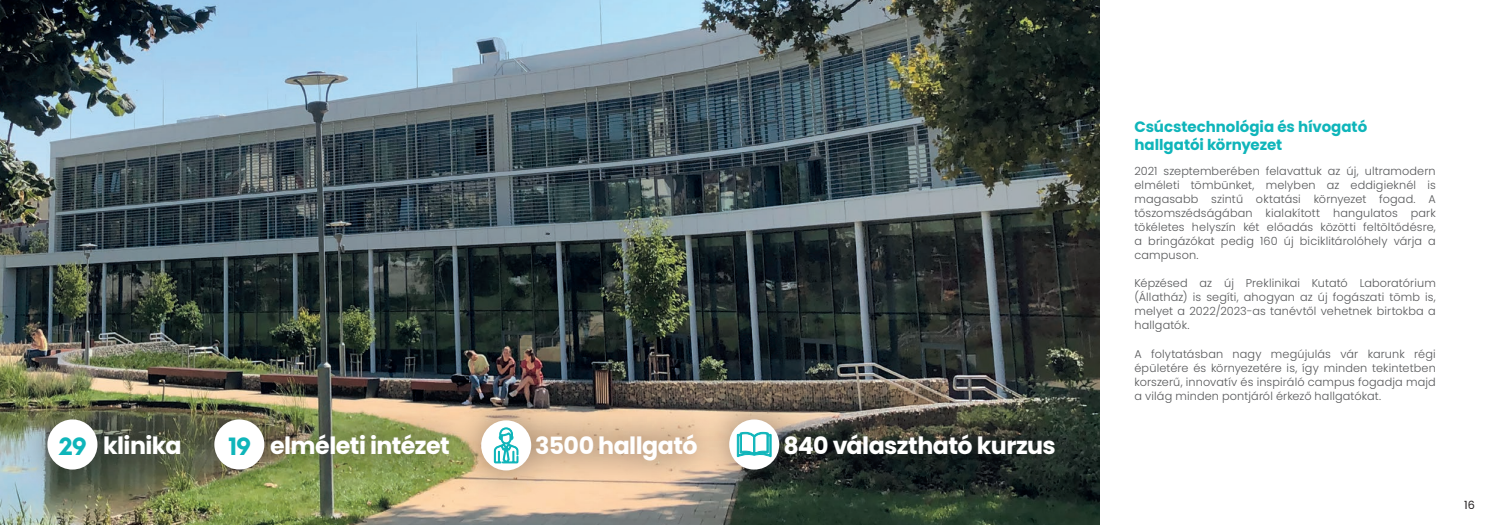
<style>
.page{position:relative;width:1489px;height:525px;background:#fff}
.page>*{position:absolute;margin:0;border:0;box-sizing:border-box;transform-origin:0 0}
.t1{font:700 23.75px "Poppins";letter-spacing:-.025em;color:#fff}
.t2{font:700 15px/17.8px "Poppins";letter-spacing:-.005em;color:#0fb5ba}
.t3{font:300 11.25px/14px "Poppins";letter-spacing:.015em;color:#57585a;text-align:justify}
.t4{font:11.25px "Poppins";color:#231f20}
.s1{font-family:"Hurme Geometric Sans 1";font-size:25px;color:#0fb5ba}
</style>
<div class="page">
<img style="left:0;top:0;width:1098px;height:524px">
<div style="left:16px;top:387px;width:1070px;height:115px;background:#231f20;opacity:.4"></div>
<div style="left:47px;top:419px;width:50px;height:50px;background:#fff;border-radius:50%"></div>
<div style="left:214px;top:419px;width:50px;height:50px;background:#fff;border-radius:50%"></div>
<div style="left:481px;top:420px;width:50px;height:50px;background:#fff;border-radius:50%"></div>
<svg style="left:493px;top:427px;width:25px;height:37px"></svg>
<div style="left:729px;top:419px;width:50px;height:50px;background:#fff;border-radius:50%"></div>
<svg style="left:736px;top:431px;width:35px;height:26px"></svg>
<h1 class="t1" style="left:59px;top:431px;width:124px"><span class="s1">29</span> klinika</h1>
<h1 class="t1" style="left:228px;top:431px;width:223px"><span class="s1">19</span> elméleti intézet</h1>
<h1 class="t1" style="left:535px;top:431px;width:164px">3500 hallgató</h1>
<h1 class="t1" style="left:783px;top:431px;width:274px">840 választható kurzus</h1>
<h2 class="t2" style="left:1134px;top:118px;width:234px">Csúcstechnológia és hívogató hallgatói környezet</h2>
<p class="t3" style="left:1134px;top:164px;width:303px">2021 szeptemberében felavattuk az új, ultramodern elméleti tömbünket, melyben az eddigieknél is magasabb szintű oktatási környezet fogad. A tőszomszédságában kialakított hangulatos park tökéletes helyszín két előadás közötti feltöltődésre, a bringázókat pedig 160 új biciklitárolóhely várja a campuson.</p>
<p class="t3" style="left:1134px;top:276px;width:303px">Képzésed az új Preklinikai Kutató Laboratórium (Állatház) is segíti, ahogyan az új fogászati tömb is, melyet a 2022/2023-as tanévtől vehetnek birtokba a hallgatók.</p>
<p class="t3" style="left:1134px;top:346px;width:303px">A folytatásban nagy megújulás vár karunk régi épületére és környezetére is, így minden tekintetben korszerű, innovatív és inspiráló campus fogadja majd a világ minden pontjáról érkező hallgatókat.</p>
<p class="t4" style="left:1463px;top:498px;width:12px">16</p>
</div>
